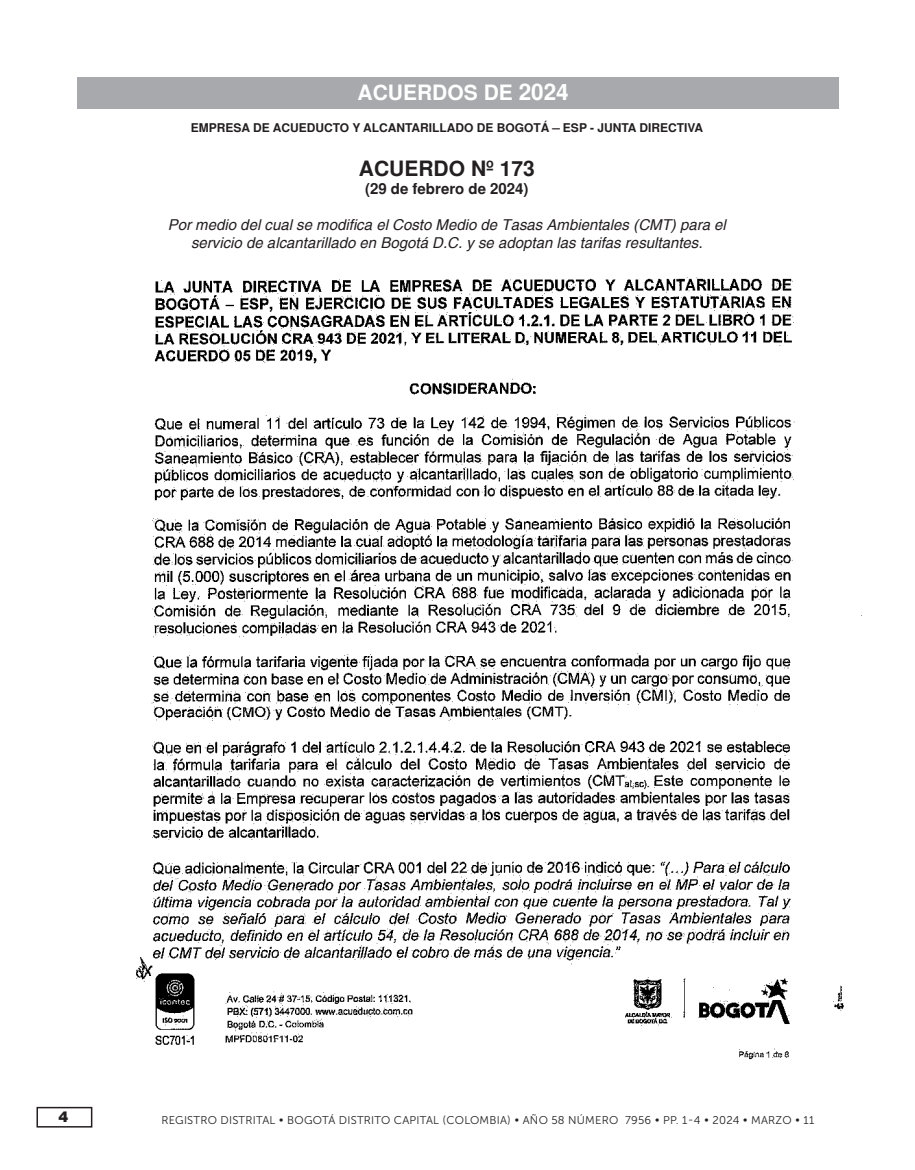
<style>
.page{position:relative;width:915px;height:1170px;background:#fff}
.page>*{position:absolute;margin:0;border:0;box-sizing:border-box;transform-origin:0 0}
.CABEZAS{font:700 21px "Helvetica";color:#fff}
.ACTO_ADMINIS__1{font:700 21px "Helvetica";color:#231f20}
.EPIGRAFE{font:italic 15px/18px "Helvetica";color:#231f20;text-align:center}
.SUBT__2{font:700 15px "Helvetica";color:#231f20}
.t1{font:900 15px "Swiss 721 BT";color:#231f20}
.ENTIDAD__copia{font:700 12px "Helvetica";color:#231f20}
.t2{font:11.25px "Museo Sans 300";letter-spacing:.02em;color:#231f20}
.s1{font-size:22.5px}
</style>
<div class="page">
<div style="left:77px;top:77px;width:761px;height:31px;background:#a8a9ad"></div>
<img style="left:136px;top:277px;width:726px;height:783px">
<div style="left:36px;top:1106px;width:56px;height:21px;border:2px solid #231f20"></div>
<p class="CABEZAS" style="left:357px;top:80px;width:213px">ACUERDOS DE <span class="s1">2024</span></p>
<p class="ENTIDAD__copia" style="left:191px;top:121px;width:514px">EMPRESA DE ACUEDUCTO Y ALCANTARILLADO DE BOGOTÁ – ESP - JUNTA DIRECTIVA</p>
<p class="ACTO_ADMINIS__1" style="left:359px;top:156px;width:177px">ACUERDO Nº 173</p>
<p class="SUBT__2" style="left:365px;top:179px;width:165px">(29 de febrero de 2024)</p>
<p class="EPIGRAFE" style="left:168px;top:216px;width:559px">Por medio del cual se modifica el Costo Medio de Tasas Ambientales (CMT) para el servicio de alcantarillado en Bogotá D.C. y se adoptan las tarifas resultantes.</p>
<p class="t1" style="left:58px;top:1107px;width:11px">4</p>
<p class="t2" style="left:161px;top:1113px;width:654px">REGISTRO DISTRITAL • BOGOTÁ DISTRITO CAPITAL (COLOMBIA) • AÑO 58 NÚMERO 7956 • PP. 1-4 • 2024 • MARZO • 11</p>
</div>
